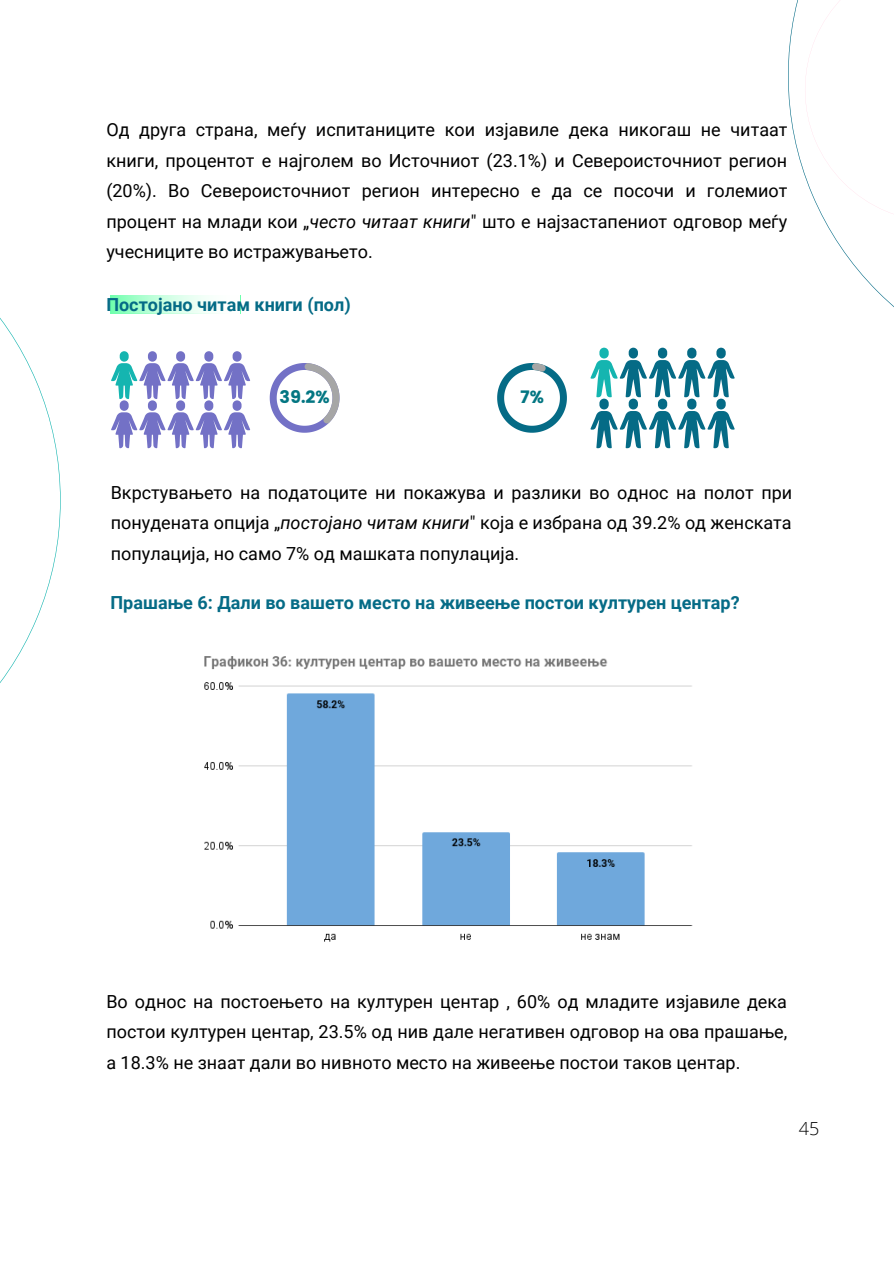
<style>
.page{position:relative;width:894px;height:1264px;background:#fff}
.page>*{position:absolute;margin:0;border:0;box-sizing:border-box;transform-origin:0 0}
.t1{font:18px/30.5px "Roboto";color:#000;text-align:justify}
.t2{font:700 18px "Roboto";color:#056b86}
.t3{font:300 18px "Open Sans";color:#000}
.t4{font:17.4px "Poppins";color:#037682}
.s1{font-style:italic}
</style>
<div class="page">
<svg style="left:788px;top:0;width:105px;height:307px"></svg>
<svg style="left:0;top:318px;width:61px;height:365px"></svg>
<svg style="left:270px;top:363px;width:69px;height:70px"></svg>
<svg style="left:590px;top:347px;width:144px;height:101px"></svg>
<svg style="left:497px;top:363px;width:69px;height:70px"></svg>
<svg style="left:111px;top:351px;width:139px;height:97px"></svg>
<svg style="left:110px;top:295px;width:97px;height:18px;background:#bdffd9"></svg>
<img style="left:204px;top:656px;width:489px;height:286px">
<p class="t1" style="left:106px;top:115px;width:682px">Од друга страна, меѓу испитаниците кои изјавиле дека никогаш не читаат книги, процентот е најголем во Источниот (23.1%) и Североисточниот регион (20%). Во Североисточниот регион интересно е да се посочи и големиот процент на млади кои „<span class="s1">често читаат книги</span>" што е најзастапениот одговор меѓу учесниците во истражувањето.</p>
<p class="t2" style="left:106px;top:294px;width:246px">Постојано читам книги (пол)</p>
<p class="t4" style="left:279px;top:387px;width:52px">39.2%</p>
<p class="t4" style="left:520px;top:387px;width:25px">7%</p>
<p class="t1" style="left:111px;top:477px;width:682px">Вкрстувањето на податоците ни покажува и разлики во однос на полот при понудената опција „<span class="s1">постојано читам книги</span>" која е избрана од 39.2% од женската популација, но само 7% од машката популација.</p>
<p class="t2" style="left:110px;top:592px;width:630px">Прашање 6: Дали во вашето место на живеење постои културен центар?</p>
<p class="t1" style="left:106px;top:986px;width:682px">Во однос на постоењето на културен центар , 60% од младите изјавиле дека постои културен центар, 23.5% од нив дале негативен одговор на ова прашање, а 18.3% не знаат дали во нивното место на живеење постои таков центар.</p>
<p class="t3" style="left:798px;top:1115px;width:22px">45</p>
</div>
